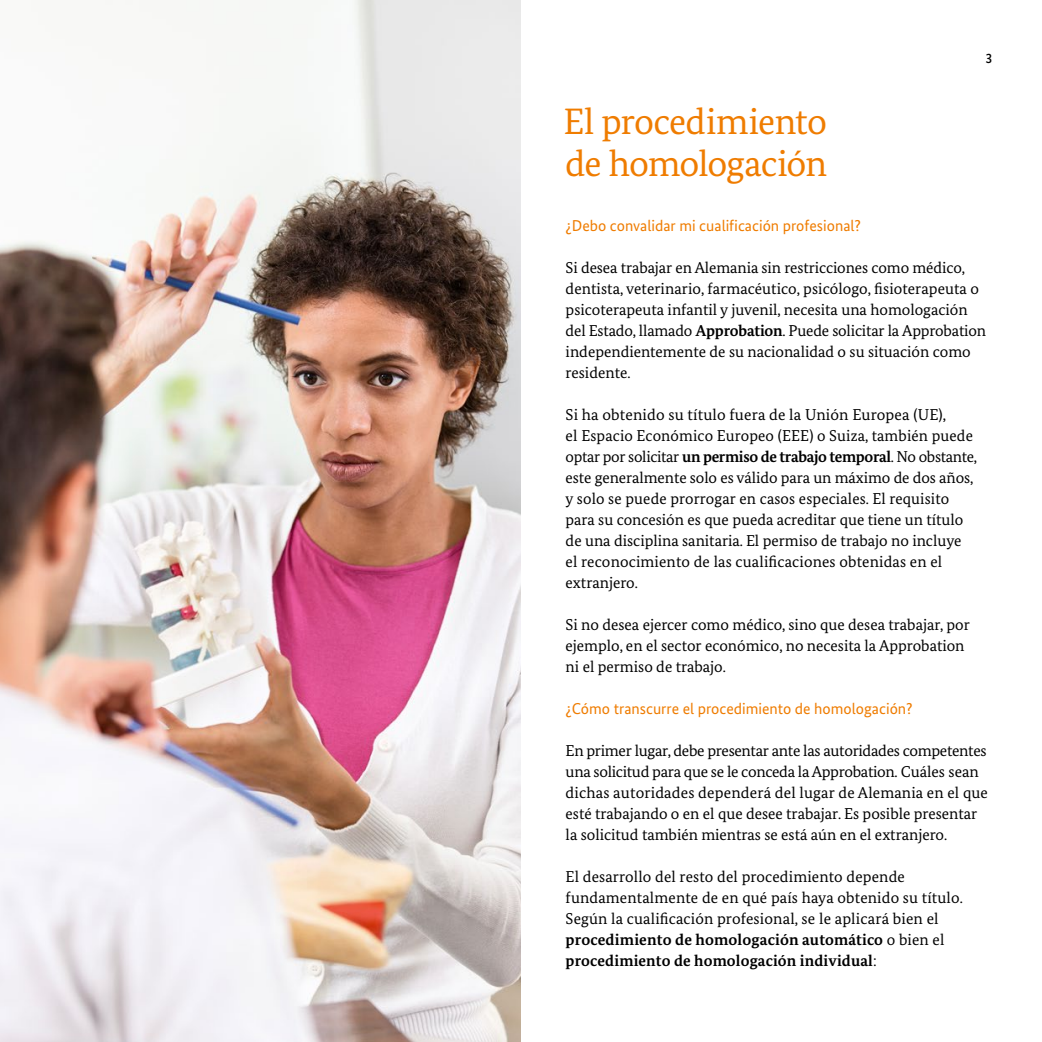
<style>
.page{position:relative;width:1042px;height:1042px;background:#fff}
.page>*{position:absolute;margin:0;border:0;box-sizing:border-box;transform-origin:0 0}
.t1{font:36.75px/42px "Bundes Serif";letter-spacing:-.025em;color:#ef7c00}
.t2{font:15.75px/21px "Bundes Serif";color:#000}
.t3{font:15.75px "Bundes Sans";color:#ef7c00}
.t4{font:500 14px "Bundes Sans";color:#000}
.s1{font-weight:700}
</style>
<div class="page">
<img style="left:0;top:0;width:521px;height:1042px">
<p class="t4" style="left:985px;top:50px;width:8px">3</p>
<h1 class="t1" style="left:563px;top:100px;width:265px">El procedimiento de homologación</h1>
<p class="t3" style="left:566px;top:216px;width:297px">¿Debo convalidar mi cualificación profesional?</p>
<p class="t2" style="left:566px;top:257px;width:422px">Si desea trabajar en Alemania sin restricciones como médico, dentista, veterinario, farmacéutico, psicólogo, fisioterapeuta o psicoterapeuta infantil y juvenil, necesita una homologación del Estado, llamado <span class="s1">Approbation</span>. Puede solicitar la Approbation independientemente de su nacionalidad o su situación como residente.</p>
<p class="t2" style="left:566px;top:404px;width:413px">Si ha obtenido su título fuera de la Unión Europea (UE),<br>el Espacio Económico Europeo (EEE) o Suiza, también puede optar por solicitar <span class="s1">un permiso de trabajo temporal</span>. No obstante, este generalmente solo es válido para un máximo de dos años, y solo se puede prorrogar en casos especiales. El requisito para su concesión es que pueda acreditar que tiene un título de una disciplina sanitaria. El permiso de trabajo no incluye el reconocimiento de las cualificaciones obtenidas en el extranjero.</p>
<p class="t2" style="left:566px;top:614px;width:406px">Si no desea ejercer como médico, sino que desea trabajar, por ejemplo, en el sector económico, no necesita la Approbation ni el permiso de trabajo.</p>
<p class="t3" style="left:566px;top:699px;width:348px">¿Cómo transcurre el procedimiento de homologación?</p>
<p class="t2" style="left:566px;top:740px;width:424px">En primer lugar, debe presentar ante las autoridades competentes una solicitud para que se le conceda la Approbation. Cuáles sean dichas autoridades dependerá del lugar de Alemania en el que esté trabajando o en el que desee trabajar. Es posible presentar la solicitud también mientras se está aún en el extranjero.</p>
<p class="t2" style="left:566px;top:866px;width:399px">El desarrollo del resto del procedimiento depende fundamentalmente de en qué país haya obtenido su título.<br>Según la cualificación profesional, se le aplicará bien el <span class="s1">procedimiento de homologación automático</span> o bien el <span class="s1">procedimiento de homologación individual</span>:</p>
</div>
